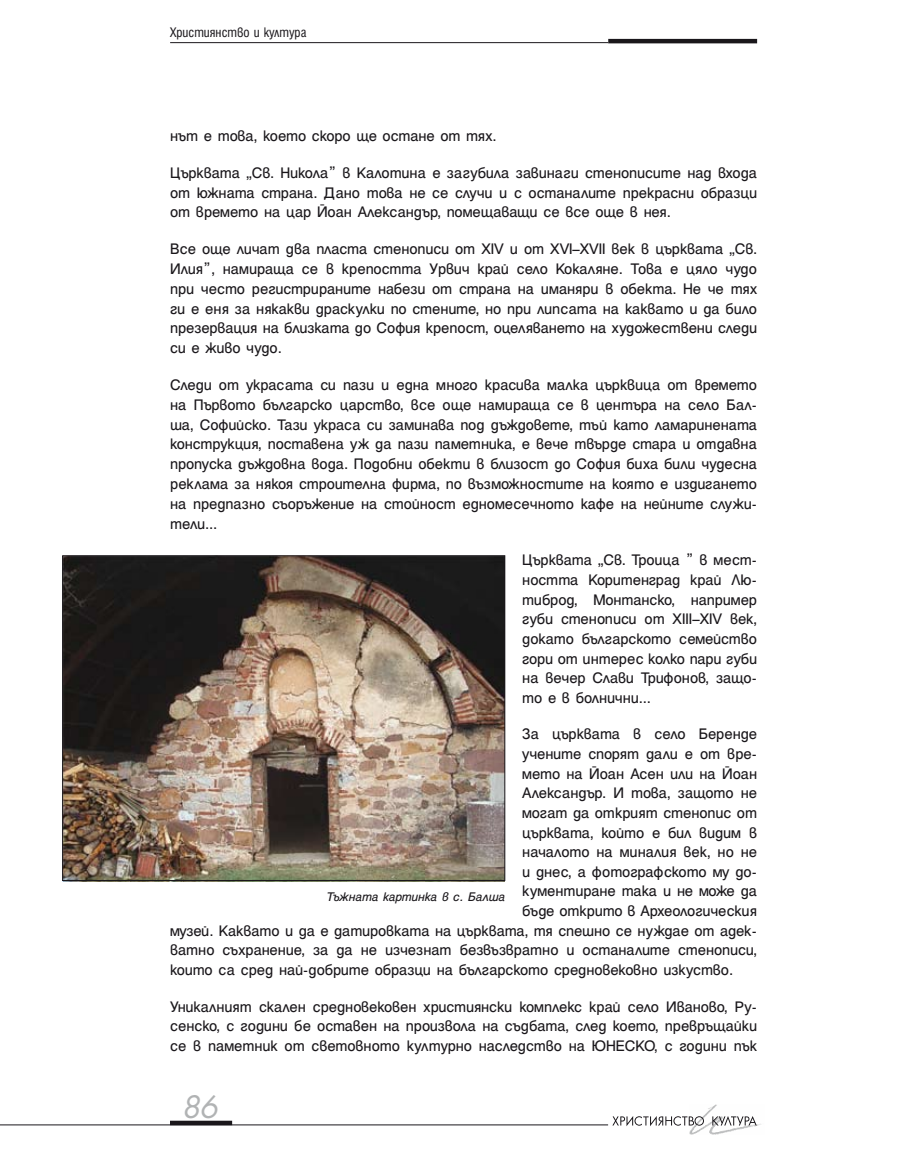
<style>
.page{position:relative;width:906px;height:1170px;background:#fff}
.page>*{position:absolute;margin:0;border:0;box-sizing:border-box;transform-origin:0 0}
.t1{font:italic 30px "SP Futur";color:#b1b3b4}
.t2{font:16.5px/19.8px "Helen BG Normal";letter-spacing:-.01em;color:#1a171b;text-align:justify}
.t3{font:condensed 15px "Helen HS Bg";color:#1a171b}
.t4{font:italic 13.5px "Helen HS Bg";letter-spacing:-.015em;color:#1a171b}
</style>
<div class="page">
<img style="left:689px;top:1104px;width:72px;height:30px">
<svg style="left:612px;top:1115px;width:92px;height:11px"></svg>
<svg style="left:712px;top:1115px;width:44px;height:10px"></svg>
<hr style="left:0;top:1124px;width:608px;height:1px;background:#1a171b">
<div style="left:170px;top:1120px;width:62px;height:5px;background:#1a171b"></div>
<hr style="left:170px;top:42px;width:438px;height:1px;background:#1a171b">
<hr style="left:608px;top:39px;width:149px;height:4px;background:#1a171b">
<img style="left:63px;top:557px;width:442px;height:324px">
<div style="left:62px;top:555px;width:443px;height:325px;border:1px solid #1a171b"></div>
<p class="t3" style="left:170px;top:25px;width:138px">Християнство и култура</p>
<p class="t2" style="left:170px;top:126px;width:328px">нът е това, което скоро ще остане от тях.</p>
<p class="t2" style="left:170px;top:163px;width:588px">Църквата „Св. Никола” в Калотина е загубила завинаги стенописите над входа от южната страна. Дано това не се случи и с останалите прекрасни образци от времето на цар Йоан Александър, помещаващи се все още в нея.</p>
<p class="t2" style="left:170px;top:239px;width:588px">Все още личат два пласта стенописи от ХIV и от ХVI–ХVII век в църквата „Св.<br>Илия”, намираща се в крепостта Урвич край село Кокаляне. Това е цяло чудо при често регистрираните набези от страна на иманяри в обекта. Не че тях ги е еня за някакви драскулки по стените, но при липсата на каквато и да било презервация на близката до София крепост, оцеляването на художествени следи си е живо чудо.</p>
<p class="t2" style="left:170px;top:375px;width:588px">Следи от украсата си пази и една много красива малка църквица от времето на Първото българско царство, все още намираща се в центъра на село Бал&shy;ша, Софийско. Тази украса си заминава под дъждовете, тъй като ламаринената конструкция, поставена уж да пази паметника, е вече твърде стара и отдавна пропуска дъждовна вода. Подобни обекти в близост до София биха били чудесна реклама за някоя строителна фирма, по възможностите на която е издигането на предпазно съоръжение на стойност едномесечното кафе на нейните служи&shy;тели...</p>
<p class="t2" style="left:522px;top:550px;width:236px">Църквата „Св. Троица ” в мест&shy;ността Коритенград край Лю&shy;тиброд, Монтанско, например губи стенописи от ХIII–ХIV век, докато българското семейство гори от интерес колко пари губи на вечер Слави Трифонов, защо&shy;то е в болнични...</p>
<p class="t2" style="left:522px;top:724px;width:236px">За църквата в село Беренде</p>
<p class="t2" style="left:522px;top:744px;width:236px">учените спорят дали е от вре-</p>
<p class="t2" style="left:522px;top:763px;width:236px">мето на Йоан Асен или на Йоан</p>
<p class="t2" style="left:522px;top:783px;width:236px">Александър. И това, защото не</p>
<p class="t2" style="left:522px;top:802px;width:236px">могат да открият стенопис от</p>
<p class="t2" style="left:522px;top:822px;width:236px">църквата, който е бил видим в</p>
<p class="t2" style="left:522px;top:842px;width:236px">началото на миналия век, но не</p>
<p class="t2" style="left:522px;top:861px;width:236px">и днес, а фотографското му до-</p>
<p class="t2" style="left:522px;top:881px;width:236px">кументиране така и не може да</p>
<p class="t2" style="left:522px;top:901px;width:236px">бъде открито в Археологическия</p>
<p class="t2" style="left:170px;top:920px;width:588px">музей. Каквато и да е датировката на църквата, тя спешно се нуждае от адек-</p>
<p class="t2" style="left:170px;top:940px;width:588px">ватно съхранение, за да не изчезнат безвъзвратно и останалите стенописи,</p>
<p class="t2" style="left:170px;top:959px;width:564px">които са сред най-добрите образци на българското средновековно изкуство.</p>
<p class="t2" style="left:170px;top:996px;width:588px">Уникалният скален средновековен християнски комплекс край село Иваново, Ру&shy;сенско, с години бе оставен на произвола на съдбата, след което, превръщайки се в паметник от световното културно наследство на ЮНЕСКО, с години пък</p>
<p class="t4" style="left:327px;top:890px;width:180px">Тъжната картинка в с. Балша</p>
<h1 class="t1" style="left:183px;top:1090px;width:38px">86</h1>
</div>
